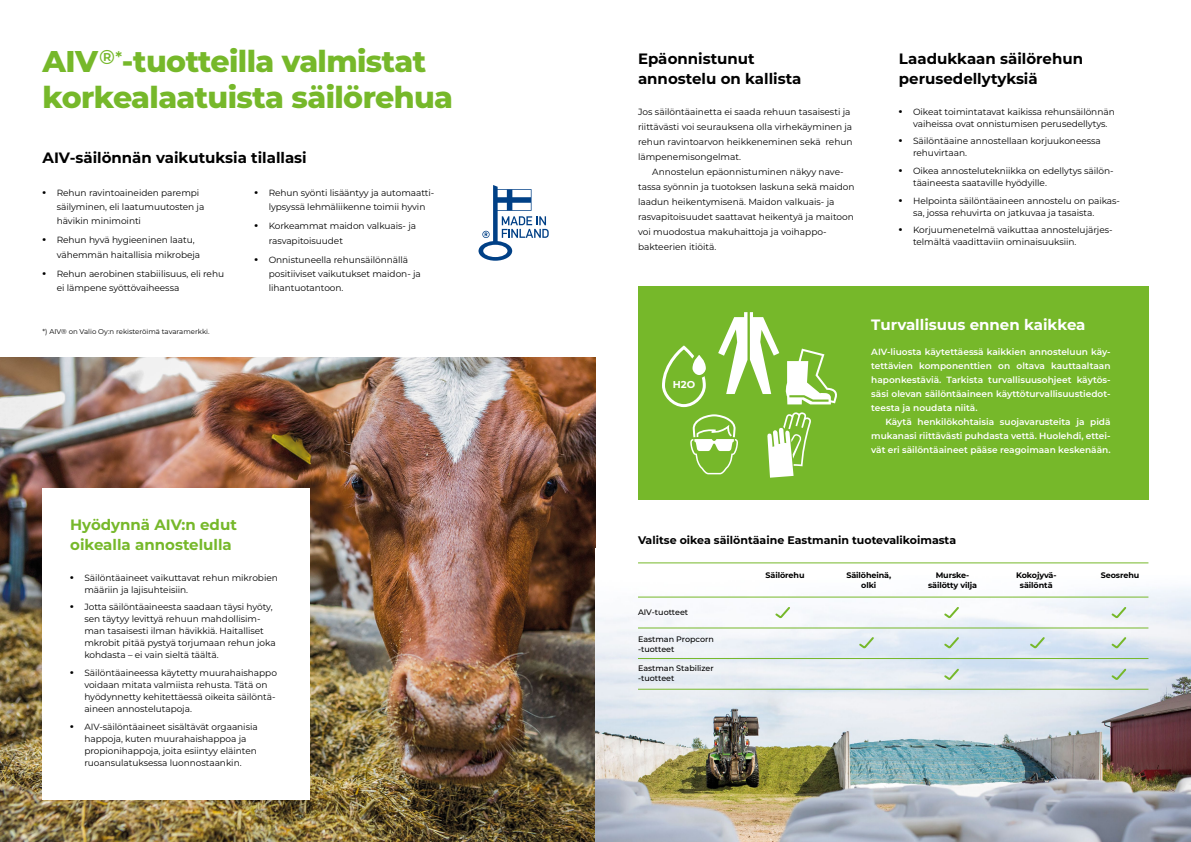
<style>
.page{position:relative;width:1191px;height:842px;background:#fff}
.page>*{position:absolute;margin:0;border:0;box-sizing:border-box;transform-origin:0 0}
.t1{font:800 30px/36px "Montserrat";letter-spacing:-.02em;color:#76b82a}
.t2{font:700 15px/20px "Montserrat";color:#000}
.t3{font:700 15px/20px "Montserrat";color:#76b82a}
.t4{font:700 15px "Montserrat";color:#fff}
.t5{font:700 11px "Montserrat";color:#000}
.t6{font:700 10px "Montserrat";color:#fff}
.t7{font:9px/12px "Montserrat";letter-spacing:-.005em;color:#000}
.t8{font:600 9px/14px "Montserrat";color:#fff;text-align:justify}
.t9{font:700 8px/10px "Montserrat";letter-spacing:-.01em;color:#000;text-align:center}
.t10{font:500 8px/10px "Montserrat";color:#000}
.t11{font:7px "Montserrat";color:#000}
.s1{font-family:"Arial";font-weight:700;font-size:10px}
</style>
<div class="page">
<img style="left:0;top:357px;width:595px;height:485px">
<div style="left:43px;top:488px;width:267px;height:311px;background:#fff"></div>
<svg style="left:478px;top:185px;width:71px;height:76px"></svg>
<img style="left:595px;top:562px;width:596px;height:280px">
<div style="left:638px;top:286px;width:510px;height:214px;background:#76b82a"></div>
<hr style="left:638px;top:597px;width:510px;height:1px;background:#76b82a">
<hr style="left:638px;top:562px;width:510px;height:1px;background:#76b82a">
<hr style="left:638px;top:628px;width:510px;height:1px;background:#76b82a">
<hr style="left:638px;top:658px;width:510px;height:1px;background:#76b82a">
<hr style="left:638px;top:689px;width:510px;height:1px;background:#76b82a">
<svg style="left:773px;top:605px;width:19px;height:15px"></svg>
<svg style="left:857px;top:635px;width:18px;height:15px"></svg>
<svg style="left:942px;top:605px;width:18px;height:15px"></svg>
<svg style="left:942px;top:635px;width:18px;height:15px"></svg>
<svg style="left:942px;top:667px;width:18px;height:15px"></svg>
<svg style="left:1028px;top:635px;width:18px;height:15px"></svg>
<svg style="left:1109px;top:605px;width:19px;height:15px"></svg>
<svg style="left:1109px;top:635px;width:19px;height:15px"></svg>
<svg style="left:1109px;top:667px;width:19px;height:15px"></svg>
<svg style="left:690px;top:414px;width:48px;height:60px"></svg>
<svg style="left:767px;top:412px;width:44px;height:66px"></svg>
<svg style="left:718px;top:312px;width:119px;height:92px"></svg>
<div style="left:662px;top:346px;width:44px;height:61px;border:3px solid #fff;border-radius:20px"></div>
<svg style="left:691px;top:353px;width:16px;height:24px"></svg>
<div style="left:689px;top:351px;width:20px;height:27px;border:3px solid #76b82a;border-radius:8px"></div>
<h1 class="t1" style="left:43px;top:41px;width:412px">AIV<sup>®</sup><sup>*</sup>-tuotteilla valmistat korkealaatuista säilörehua</h1>
<h2 class="t2" style="left:43px;top:147px;width:266px">AIV-säilönnän vaikutuksia tilallasi</h2>
<p class="t7" style="left:57px;top:185px;width:149px;line-height:14px;text-indent:-14px"><span class="s1">•</span> Rehun ravintoaineiden parempi säilyminen, eli laatumuutosten ja hävikin minimointi</p>
<p class="t7" style="left:57px;top:233px;width:145px;line-height:14px;text-indent:-14px"><span class="s1">•</span> Rehun hyvä hygieeninen laatu, vähemmän haitallisia mikrobeja</p>
<p class="t7" style="left:57px;top:267px;width:169px;line-height:14px;text-indent:-14px"><span class="s1">•</span> Rehun aerobinen stabiilisuus, eli rehu ei lämpene syöttövaiheessa</p>
<p class="t7" style="left:254px;top:185px;width:181px;line-height:14px;text-align:center"><span class="s1">•</span> Rehun syönti lisääntyy ja automaatti&shy;lypsyssä lehmäliikenne toimii hyvin</p>
<p class="t7" style="left:269px;top:219px;width:149px;line-height:14px;text-indent:-14px"><span class="s1">•</span> Korkeammat maidon valkuais- ja rasvapitoisuudet</p>
<p class="t7" style="left:269px;top:253px;width:154px;line-height:14px;text-indent:-14px"><span class="s1">•</span> Onnistuneella rehunsäilönnällä positiiviset vaikutukset maidon- ja lihantuotantoon.</p>
<p class="t11" style="left:43px;top:327px;width:168px">*) AIV® on Valio Oy:n rekisteröimä tavaramerkki.</p>
<h2 class="t3" style="left:70px;top:514px;width:168px">Hyödynnä AIV:n edut oikealla annostelulla</h2>
<p class="t7" style="left:84px;top:571px;width:195px;text-indent:-14px"><span class="s1">•</span> Säilöntäaineet vaikuttavat rehun mikrobien määriin ja lajisuhteisiin.</p>
<p class="t7" style="left:84px;top:601px;width:193px;text-indent:-14px"><span class="s1">•</span> Jotta säilöntäaineesta saadaan täysi hyöty, sen täytyy levittyä rehuun mahdollisim&shy;man tasaisesti ilman hävikkiä. Haitalliset mkrobit pitää pystyä torjumaan rehun joka kohdasta – ei vain sieltä täältä.</p>
<p class="t7" style="left:84px;top:666px;width:194px;text-indent:-14px"><span class="s1">•</span> Säilöntäaineessa käytetty muurahaishappo voidaan mitata valmiista rehusta. Tätä on hyödynnetty kehitettäessä oikeita säilöntä&shy;aineen annostelutapoja.</p>
<p class="t7" style="left:84px;top:720px;width:175px;text-indent:-14px"><span class="s1">•</span> AIV-säilöntäaineet sisältävät orgaanisia happoja, kuten muurahaishappoa ja propionihappoja, joita esiintyy eläinten ruoansulatuksessa luonnostaankin.</p>
<h2 class="t2" style="left:638px;top:48px;width:165px">Epäonnistunut annostelu on kallista</h2>
<p class="t7" style="left:638px;top:104px;width:216px;line-height:15px">Jos säilöntäainetta ei saada rehuun tasaisesti ja riittävästi voi seurauksena olla virhekäyminen ja rehun ravintoarvon heikkeneminen sekä rehun lämpenemisongelmat.</p>
<p class="t7" style="left:638px;top:164px;width:218px;line-height:15px;text-indent:14px">Annostelun epäonnistuminen näkyy nave&shy;tassa syönnin ja tuotoksen laskuna sekä maidon laadun heikentymisenä. Maidon valkuais- ja rasvapitoisuudet saattavat heikentyä ja maitoon voi muodostua makuhaittoja ja voihappo&shy;bakteerien itiöitä.</p>
<h2 class="t2" style="left:899px;top:48px;width:186px">Laadukkaan säilörehun perusedellytyksiä</h2>
<p class="t7" style="left:913px;top:105px;width:203px;text-indent:-14px"><span class="s1">•</span> Oikeat toimintatavat kaikissa rehunsäilönnän vaiheissa ovat onnistumisen perusedellytys.</p>
<p class="t7" style="left:913px;top:135px;width:189px;text-indent:-14px"><span class="s1">•</span> Säilöntäaine annostellaan korjuukoneessa rehuvirtaan.</p>
<p class="t7" style="left:913px;top:165px;width:202px;text-indent:-14px"><span class="s1">•</span> Oikea annostelutekniikka on edellytys säilön&shy;täaineesta saataville hyödyille.</p>
<p class="t7" style="left:913px;top:194px;width:208px;text-indent:-14px"><span class="s1">•</span> Helpointa säilöntäaineen annostelu on paikas&shy;sa, jossa rehuvirta on jatkuvaa ja tasaista.</p>
<p class="t7" style="left:913px;top:224px;width:201px;text-indent:-14px"><span class="s1">•</span> Korjuumenetelmä vaikuttaa annostelujärjes&shy;telmältä vaadittaviin ominaisuuksiin.</p>
<p class="t6" style="left:673px;top:377px;width:24px">H2O</p>
<h2 class="t4" style="left:871px;top:314px;width:216px">Turvallisuus ennen kaikkea</h2>
<p class="t8" style="left:871px;top:344px;width:241px">AIV-liuosta käytettäessä kaikkien annosteluun käy&shy;tettävien komponenttien on oltava kauttaaltaan haponkestäviä. Tarkista turvallisuusohjeet käytös&shy;säsi olevan säilöntäaineen käyttöturvallisuustiedot&shy;teesta ja noudata niitä.</p>
<p class="t8" style="left:871px;top:414px;width:241px;text-indent:14px">Käytä henkilökohtaisia suojavarusteita ja pidä mukanasi riittävästi puhdasta vettä. Huolehdi, ettei&shy;vät eri säilöntäaineet pääse reagoimaan keskenään.</p>
<p class="t5" style="left:638px;top:532px;width:320px">Valitse oikea säilöntäaine Eastmanin tuotevalikoimasta</p>
<p class="t9" style="left:765px;top:570px;width:40px">Säilörehu</p>
<p class="t10" style="left:638px;top:606px;width:52px">AIV-tuotteet</p>
<p class="t10" style="left:638px;top:634px;width:77px">Eastman Propcorn -tuotteet</p>
<p class="t10" style="left:638px;top:663px;width:77px">Eastman Stabilizer -tuotteet</p>
<p class="t9" style="left:846px;top:570px;width:46px">Säilöheinä, olki</p>
<p class="t9" style="left:928px;top:570px;width:51px">Murske&shy;säilötty vilja</p>
<p class="t9" style="left:1016px;top:570px;width:42px">Kokojyvä&shy;säilöntä</p>
<p class="t9" style="left:1100px;top:570px;width:40px">Seosrehu</p>
</div>
